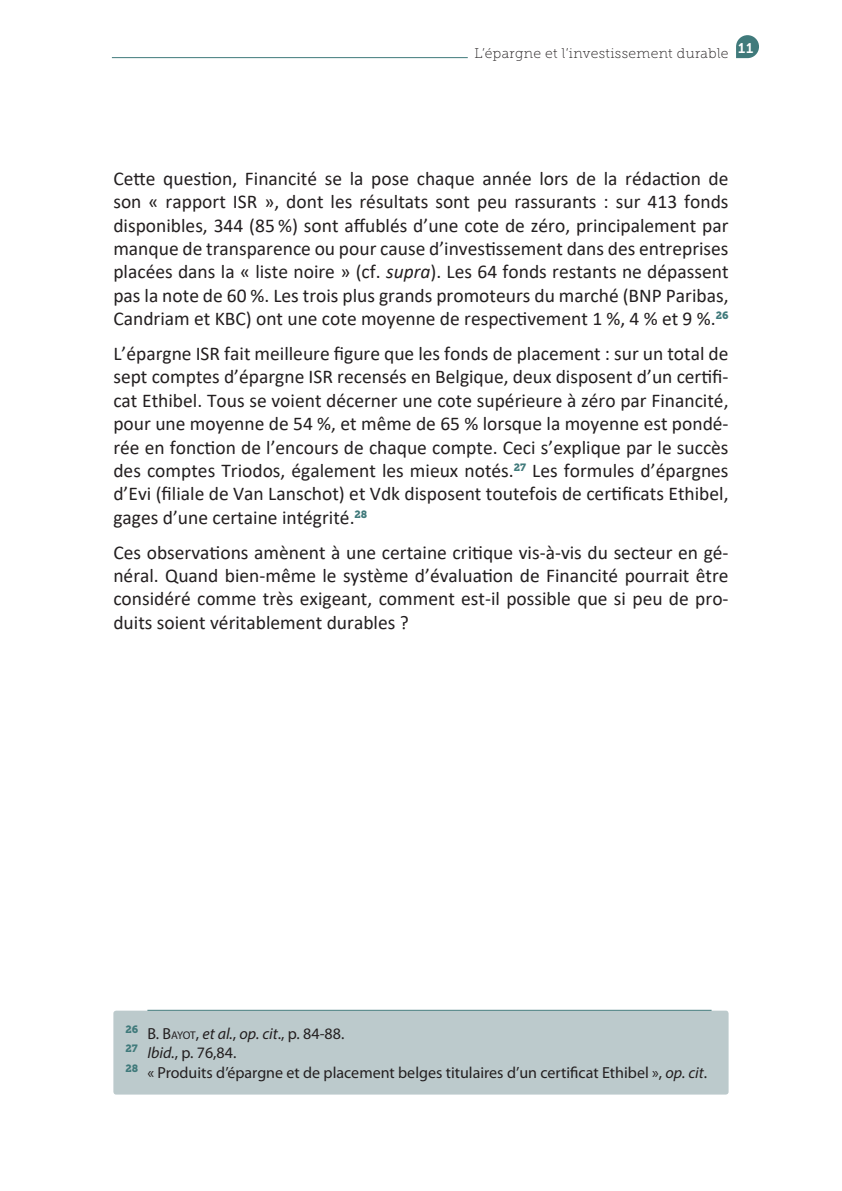
<style>
.page{position:relative;width:842px;height:1191px;background:#fff}
.page>*{position:absolute;margin:0;border:0;box-sizing:border-box;transform-origin:0 0}
.t1{font:19.6px/23.4px "Calibri";color:#231f20;text-align:justify}
.t2{font:16px/19.2px "Myriad Pro";color:#231f20}
.t3{font:14px "Museo Slab 100";letter-spacing:.025em;color:#231f20}
.s1{font-style:italic}
.s2{font-size:11.2px}
.s3{font-style:inherit}
</style>
<div class="page">
<svg style="left:736px;top:35px;width:23px;height:23px"></svg>
<hr style="left:112px;top:57px;width:356px;height:1px;background:#407a7b">
<div style="left:113px;top:1010px;width:616px;height:84px;background:#bccacc;border-radius:3px"></div>
<hr style="left:147px;top:1009px;width:564px;height:1px;background:#407a7b">
<p class="t3" style="left:475px;top:46px;width:280px">L’épargne et l’investissement durable <sup>11</sup></p>
<p class="t1" style="left:113px;top:166px;width:617px">Cette question, Financité se la pose chaque année lors de la rédaction de son « rapport ISR », dont les résultats sont peu rassurants : sur 413 fonds disponibles, 344 (85 %) sont affublés d’une cote de zéro, principalement par manque de transparence ou pour cause d’investissement dans des entreprises placées dans la « liste noire » (cf. <span class="s1">supra</span>). Les 64 fonds restants ne dépassent pas la note de 60 %. Les trois plus grands promoteurs du marché (BNP Paribas, Candriam et KBC) ont une cote moyenne de respectivement 1 %, 4 % et 9 %.<sup>26</sup></p>
<p class="t1" style="left:113px;top:341px;width:617px">L’épargne ISR fait meilleure figure que les fonds de placement : sur un total de sept comptes d’épargne ISR recensés en Belgique, deux disposent d’un certifi&shy;cat Ethibel. Tous se voient décerner une cote supérieure à zéro par Financité, pour une moyenne de 54 %, et même de 65 % lorsque la moyenne est pondé&shy;rée en fonction de l’encours de chaque compte. Ceci s’explique par le succès des comptes Triodos, également les mieux notés.<sup>27</sup> Les formules d’épargnes d’Evi (filiale de Van Lanschot) et Vdk disposent toutefois de certificats Ethibel, gages d’une certaine intégrité.<sup>28</sup></p>
<p class="t1" style="left:113px;top:540px;width:617px">Ces observations amènent à une certaine critique vis-à-vis du secteur en gé&shy;néral. Quand bien-même le système d’évaluation de Financité pourrait être considéré comme très exigeant, comment est-il possible que si peu de pro&shy;duits soient véritablement durables ?</p>
<p class="t2" style="left:125px;top:1024px;width:583px"><sup>26</sup> B. B<span class="s2">ayot</span><span class="s3">,</span> <span class="s1">et al.</span>, <span class="s1">op. cit</span>., p. 84-88.<br><sup>27</sup> <span class="s1">Ibid.</span>, p. 76,84.<br><sup>28</sup> « Produits d’épargne et de placement belges titulaires d’un certificat Ethibel », <span class="s1">op. cit</span>.</p>
</div>
